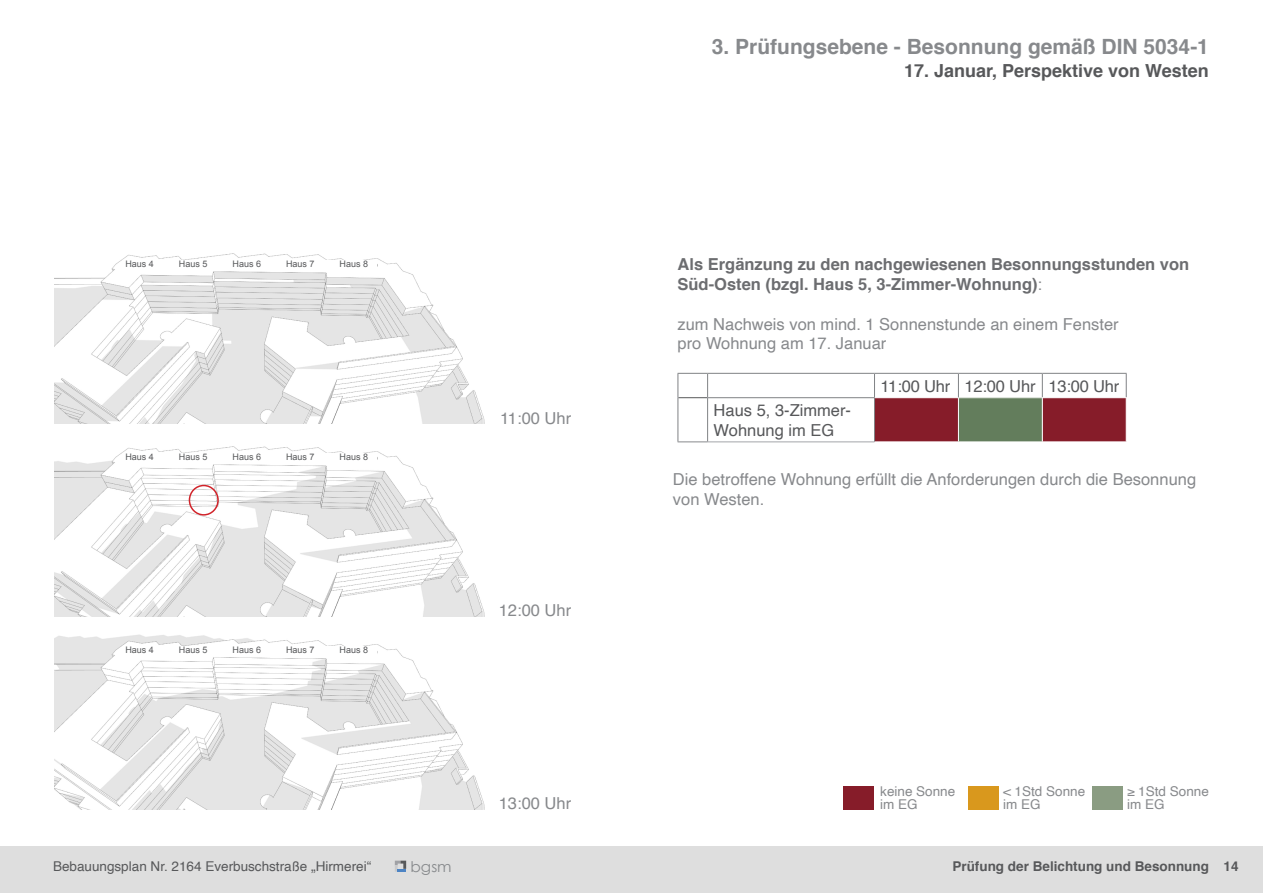
<style>
.page{position:relative;width:1263px;height:893px;background:#fff}
.page>*{position:absolute;margin:0;border:0;box-sizing:border-box;transform-origin:0 0}
.t1{font:700 21px "Helvetica";color:#87898c}
.t2{font:700 18px "Helvetica";color:#57585a}
.t3{font:16.5px/19.8px "Helvetica";color:#87898c}
.t4{font:700 16.5px/19.8px "Helvetica";color:#6c6d70}
.t5{font:16.5px "Helvetica";color:#57585a}
.t6{font:14.85px "Century Gothic";color:#87898c;scale:1.04 1}
.t7{font:13.5px "Helvetica";color:#57585a}
.t8{font:13.5px/13.5px "Helvetica";color:#87898c}
.t9{font:700 13.5px "Helvetica";color:#57585a}
.t10{font:9px "Arial";color:#57585a}
.s1{font-weight:400;color:#87898c}
</style>
<div class="page">
<div style="left:0;top:846px;width:1263px;height:47px;background:#dedede"></div>
<svg style="left:395px;top:861px;width:11px;height:10px"></svg>
<div style="left:844px;top:786px;width:30px;height:23px;background:#861c29"></div>
<div style="left:968px;top:786px;width:30px;height:23px;background:#d9981d"></div>
<div style="left:1093px;top:786px;width:30px;height:23px;background:#8a9c82"></div>
<hr style="left:677px;top:441px;width:31px;height:1px;background:#87898c">
<hr style="left:708px;top:373px;width:166px;height:1px;background:#808285">
<hr style="left:707px;top:397px;width:168px;height:1px;background:#808285">
<hr style="left:708px;top:441px;width:166px;height:1px;background:#a4a5a9">
<hr style="left:677px;top:373px;width:31px;height:1px;background:#808285">
<svg style="left:677px;top:374px;width:31px;height:24px"></svg>
<hr style="left:677px;top:398px;width:1px;height:43px;background:#808285">
<hr style="left:707px;top:398px;width:1px;height:43px;background:#808285">
<hr style="left:874px;top:373px;width:84px;height:1px;background:#808285">
<hr style="left:958px;top:373px;width:84px;height:1px;background:#808285">
<hr style="left:1042px;top:373px;width:84px;height:1px;background:#808285">
<svg style="left:874px;top:374px;width:253px;height:68px"></svg>
<hr style="left:875px;top:397px;width:83px;height:1px;background:#fff">
<hr style="left:958px;top:397px;width:84px;height:1px;background:#fff">
<hr style="left:958px;top:398px;width:1px;height:43px;background:#fff">
<hr style="left:1042px;top:397px;width:84px;height:1px;background:#fff">
<hr style="left:1042px;top:398px;width:1px;height:43px;background:#fff">
<hr style="left:1126px;top:398px;width:1px;height:43px;background:#fff">
<hr style="left:874px;top:441px;width:84px;height:1px;background:#fff">
<hr style="left:958px;top:441px;width:84px;height:1px;background:#fff">
<hr style="left:1042px;top:441px;width:84px;height:1px;background:#fff">
<hr style="left:874px;top:398px;width:1px;height:43px;background:#808285">
<img style="left:54px;top:253px;width:430px;height:171px">
<img style="left:54px;top:446px;width:430px;height:170px">
<img style="left:54px;top:634px;width:430px;height:175px">
<div style="left:125px;top:261px;width:252px;height:9px;background:#fff"></div>
<div style="left:125px;top:453px;width:252px;height:9px;background:#fff"></div>
<div style="left:125px;top:646px;width:252px;height:8px;background:#fff"></div>
<div style="left:189px;top:485px;width:30px;height:31px;border:2px solid #d1232a;border-radius:50%"></div>
<p class="t1" style="left:712px;top:30px;width:499px">3. Prüfungsebene - Besonnung gemäß DIN 5034-1</p>
<p class="t10" style="left:125px;top:258px;width:30px">Haus 4</p>
<p class="t10" style="left:179px;top:258px;width:30px">Haus 5</p>
<p class="t10" style="left:232px;top:258px;width:30px">Haus 6</p>
<p class="t10" style="left:286px;top:258px;width:30px">Haus 7</p>
<p class="t10" style="left:340px;top:258px;width:30px">Haus 8</p>
<p class="t10" style="left:125px;top:451px;width:30px">Haus 4</p>
<p class="t10" style="left:179px;top:451px;width:30px">Haus 5</p>
<p class="t10" style="left:232px;top:451px;width:30px">Haus 6</p>
<p class="t10" style="left:286px;top:451px;width:30px">Haus 7</p>
<p class="t10" style="left:340px;top:451px;width:30px">Haus 8</p>
<p class="t10" style="left:125px;top:643px;width:30px">Haus 4</p>
<p class="t10" style="left:179px;top:643px;width:30px">Haus 5</p>
<p class="t10" style="left:232px;top:643px;width:30px">Haus 6</p>
<p class="t10" style="left:286px;top:643px;width:30px">Haus 7</p>
<p class="t10" style="left:340px;top:643px;width:30px">Haus 8</p>
<p class="t3" style="left:500px;top:408px;width:73px">11:00 Uhr</p>
<p class="t3" style="left:499px;top:601px;width:74px">12:00 Uhr</p>
<p class="t3" style="left:499px;top:794px;width:74px">13:00 Uhr</p>
<p class="t2" style="left:904px;top:57px;width:306px">17. Januar, Perspektive von Westen</p>
<p class="t4" style="left:677px;top:255px;width:513px">Als Ergänzung zu den nachgewiesenen Besonnungsstunden von<br>Süd-Osten (bzgl. Haus 5, 3-Zimmer-Wohnung)<span class="s1">:</span></p>
<p class="t3" style="left:677px;top:314px;width:443px">zum Nachweis von mind. 1 Sonnenstunde an einem Fenster</p>
<p class="t3" style="left:677px;top:334px;width:210px">pro Wohnung am 17. Januar</p>
<p class="t5" style="left:714px;top:398px;width:139px">Haus 5, 3-Zimmer-</p>
<p class="t5" style="left:714px;top:417px;width:122px">Wohnung im EG</p>
<p class="t5" style="left:880px;top:373px;width:71px">11:00 Uhr</p>
<p class="t5" style="left:964px;top:373px;width:73px">12:00 Uhr</p>
<p class="t5" style="left:1048px;top:373px;width:73px">13:00 Uhr</p>
<p class="t3" style="left:673px;top:470px;width:525px">Die betroffene Wohnung erfüllt die Anforderungen durch die Besonnung von Westen.</p>
<p class="t8" style="left:880px;top:785px;width:77px">keine Sonne im EG</p>
<p class="t8" style="left:1003px;top:785px;width:84px">&lt; 1Std Sonne im EG</p>
<p class="t8" style="left:1127px;top:785px;width:83px">≥ 1Std Sonne im EG</p>
<p class="t6" style="left:410px;top:857px;width:41px">bgsm</p>
<p class="t7" style="left:53px;top:856px;width:320px">Bebauungsplan Nr. 2164 Everbuschstraße „Hirmerei“</p>
<p class="t9" style="left:1223px;top:856px;width:17px">14</p>
<p class="t9" style="left:952px;top:856px;width:258px">Prüfung der Belichtung und Besonnung</p>
</div>
